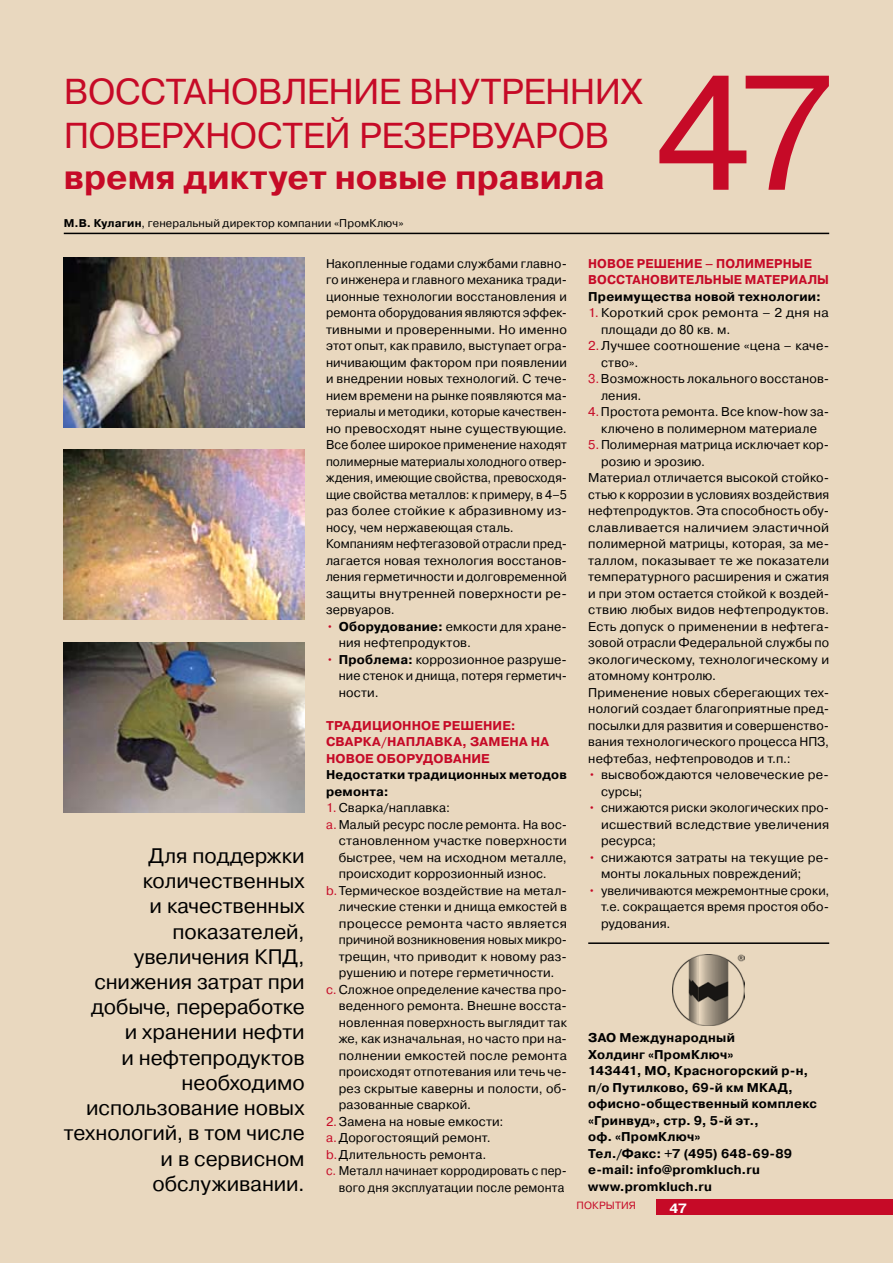
<style>
.page{position:relative;width:893px;height:1263px;background:#e9d8bf}
.page>*{position:absolute;margin:0;border:0;box-sizing:border-box;transform-origin:0 0}
.t1{font:162.9px "Pragmatica C";color:#c60a27}
.t2{font:36px "Pragmatica C";color:#c60a27}
.t3{font:700 34.5px "Pragmatica C";color:#c60a27}
.t4{font:21px/25.2px "Pragmatica C";letter-spacing:-.005em;color:#000;text-align:right}
.t5{font:700 13.5px "Pragmatica C";color:#fff}
.t6{font:12.75px/16.5px "Pragmatica C";letter-spacing:.015em;color:#000}
.t7{font:700 12.75px/16.5px "Pragmatica C";letter-spacing:.02em;color:#000}
.t8{font:12.75px "Pragmatica C";letter-spacing:.015em;color:#000;scale:1.05 1}
.t9{font:12.75px "Pragmatica C";letter-spacing:.015em;color:#000;scale:.95 1}
.t10{font:700 12.75px "Pragmatica C";letter-spacing:.005em;color:#c60a27}
.t11{font:700 12.75px "Pragmatica C";letter-spacing:.005em;color:#c60a27;scale:.96 1}
.t12{font:12.75px "Pragmatica C";letter-spacing:.015em;color:#000;scale:.94 1}
.t13{font:11.25px "Pragmatica C";letter-spacing:.015em;color:#000}
.t14{font:10.5px "Pragmatica C";color:#c60a27}
.s1{font-weight:700}
.s2{color:#c60a27}
</style>
<div class="page">
<div style="left:656px;top:1199px;width:237px;height:16px;background:#c60a27"></div>
<hr style="left:64px;top:233px;width:765px;height:1px;background:#000">
<hr style="left:588px;top:942px;width:241px;height:2px;background:#000">
<img style="left:673px;top:954px;width:72px;height:72px">
<img style="left:64px;top:258px;width:241px;height:170px">
<img style="left:64px;top:449px;width:241px;height:170px">
<img style="left:64px;top:643px;width:241px;height:170px">
<h2 class="t2" style="left:64px;top:72px;width:50px">Восcтановление</h2>
<h2 class="t2" style="left:409px;top:72px;width:25px">внутренних</h2>
<h2 class="t2" style="left:64px;top:115px;width:25px">поверхносте</h2>
<h2 class="t2" style="left:324px;top:115px;width:58px">й резервуаров</h2>
<h3 class="t3" style="left:64px;top:158px;width:542px">время диктует новые правила</h3>
<p class="t13" style="left:64px;top:216px;width:341px"><span class="s1">М.В. Кулагин</span>, генеральный директор компании «ПромКлюч»</p>
<h1 class="t1" style="left:656px;top:43px;width:180px">47</h1>
<p class="t4" style="left:64px;top:843px;width:242px">Для поддержки количественных<br>и качественных показателей, увеличения КПД, снижения затрат при добыче, переработке<br>и хранении нефти<br>и нефтепродуктов необходимо использование новых технологий, в том числе и в сервисном обслуживании.</p>
<p class="t6" style="left:326px;top:255px;width:242px">Накопленные годами службами главно&shy;го инженера и главного механика тради&shy;ционные технологии восстановления и ремонта оборудования являются эффек&shy;тивными и проверенными. Но именно этот опыт, как правило, выступает огра&shy;ничивающим фактором при появлении и внедрении новых технологий. С тече&shy;нием времени на рынке появляются ма&shy;териалы и методики, которые качествен&shy;но превосходят ныне существующие.<br>Все более широкое применение находят полимерные материалы холодного отвер&shy;ждения, имеющие свойства, превосходя&shy;щие свойства металлов: к примеру, в 4–5 раз более стойкие к абразивному из&shy;носу, чем нержавеющая сталь.<br>Компаниям нефтегазовой отрасли пред&shy;лагается новая технология восстанов&shy;ления герметичности и долговременной защиты внутренней поверхности ре&shy;зервуаров.</p>
<p class="t6" style="left:339px;top:618px;width:230px;text-indent:-13px"><span class="s2">•</span> <span class="s1">Оборудование:</span> емкости для хране&shy;ния нефтепродуктов.</p>
<p class="t6" style="left:339px;top:651px;width:230px;text-align:justify;text-indent:-13px"><span class="s2">•</span> <span class="s1">Проблема:</span> коррозионное разруше&shy;ние стенок и днища, потеря герметич&shy;ности.</p>
<p class="t10" style="left:326px;top:718px;width:19px">Тради</p>
<p class="t10" style="left:372px;top:718px;width:21px">ционное</p>
<p class="t10" style="left:443px;top:718px;width:42px">решение</p>
<p class="t10" style="left:511px;top:718px;width:6px">:</p>
<p class="t10" style="left:326px;top:735px;width:20px">Сварка</p>
<p class="t10" style="left:381px;top:735px;width:16px">/нап</p>
<p class="t10" style="left:415px;top:735px;width:21px">лавка</p>
<p class="t10" style="left:462px;top:735px;width:19px">, замена</p>
<p class="t10" style="left:531px;top:735px;width:10px">на</p>
<p class="t10" style="left:326px;top:751px;width:11px">новое</p>
<p class="t10" style="left:377px;top:751px;width:58px">оборудование</p>
<p class="t7" style="left:326px;top:767px;width:242px">Недостатки традиционных методов ремонта:</p>
<p class="t6" style="left:326px;top:800px;width:125px"><span class="s2">1.</span> Сварка/наплавка:</p>
<p class="t6" style="left:326px;top:816px;width:242px"><span class="s2">a.</span> Малый ресурс после ремонта. На вос-</p>
<p class="t6" style="left:339px;top:833px;width:230px">становленном участке поверхности</p>
<p class="t6" style="left:339px;top:849px;width:230px">быстрее, чем на исходном металле,</p>
<p class="t6" style="left:339px;top:866px;width:210px">происходит коррозионный износ.</p>
<p class="t6" style="left:326px;top:882px;width:242px"><span class="s2">b.</span>Термическое воздействие на метал-</p>
<p class="t6" style="left:339px;top:899px;width:230px">лические стенки и днища емкостей в</p>
<p class="t8" style="left:339px;top:916px;width:219px">процессе ремонта часто является</p>
<p class="t9" style="left:339px;top:933px;width:242px">причиной возникновения новых микро-</p>
<p class="t6" style="left:339px;top:948px;width:230px">трещин, что приводит к новому раз-</p>
<p class="t6" style="left:339px;top:965px;width:217px">рушению и потере герметичности.</p>
<p class="t6" style="left:326px;top:981px;width:242px"><span class="s2">c.</span> Сложное определение качества про-</p>
<p class="t6" style="left:339px;top:998px;width:230px">веденного ремонта. Внешне восста-</p>
<p class="t6" style="left:339px;top:1014px;width:230px">новленная поверхность выглядит так</p>
<p class="t6" style="left:339px;top:1031px;width:230px">же, как изначальная, но часто при на-</p>
<p class="t6" style="left:339px;top:1047px;width:230px">полнении емкостей после ремонта</p>
<p class="t6" style="left:339px;top:1064px;width:230px">происходят отпотевания или течь че-</p>
<p class="t6" style="left:339px;top:1080px;width:230px">рез скрытые каверны и полости, об-</p>
<p class="t6" style="left:339px;top:1097px;width:134px">разованные сваркой.</p>
<p class="t6" style="left:326px;top:1113px;width:179px"><span class="s2">2.</span>Замена на новые емкости:</p>
<p class="t6" style="left:326px;top:1130px;width:166px"><span class="s2">a.</span>Дорогостоящий ремонт.</p>
<p class="t6" style="left:326px;top:1146px;width:162px"><span class="s2">b.</span>Длительность ремонта.</p>
<p class="t12" style="left:326px;top:1164px;width:258px"><span class="s2">c.</span> Металл начинает корродировать с пер-</p>
<p class="t9" style="left:339px;top:1180px;width:239px">вого дня эксплуатации после ремонта</p>
<p class="t11" style="left:588px;top:256px;width:174px">НОВОЕ РЕШ ЕНИЕ – полимерн</p>
<p class="t11" style="left:792px;top:256px;width:21px">ые</p>
<p class="t11" style="left:588px;top:273px;width:11px">восстановите</p>
<p class="t11" style="left:695px;top:273px;width:63px">льные материа</p>
<p class="t11" style="left:808px;top:273px;width:24px">лы</p>
<p class="t7" style="left:588px;top:288px;width:234px">Преимущества новой технологии:</p>
<p class="t8" style="left:588px;top:306px;width:231px"><span class="s2">1.</span>Короткий срок ремонта – 2 дня на</p>
<p class="t6" style="left:601px;top:321px;width:131px">площади до 80 кв. м.</p>
<p class="t6" style="left:588px;top:338px;width:242px"><span class="s2">2.</span>Лучшее соотношение «цена – каче-</p>
<p class="t6" style="left:601px;top:354px;width:39px">ство».</p>
<p class="t6" style="left:588px;top:371px;width:242px"><span class="s2">3.</span>Возможность локального восстанов-</p>
<p class="t6" style="left:601px;top:387px;width:42px">ления.</p>
<p class="t6" style="left:588px;top:404px;width:242px"><span class="s2">4.</span>Простота ремонта. Все know-how за-</p>
<p class="t6" style="left:601px;top:420px;width:217px">ключено в полимерном материале</p>
<p class="t6" style="left:588px;top:437px;width:242px"><span class="s2">5.</span>Полимерная матрица исключает кор-</p>
<p class="t6" style="left:601px;top:453px;width:106px">розию и эрозию.</p>
<p class="t6" style="left:588px;top:470px;width:242px">Материал отличается высокой стойко-</p>
<p class="t6" style="left:588px;top:486px;width:242px">стью к коррозии в условиях воздействия</p>
<p class="t6" style="left:588px;top:503px;width:242px">нефтепродуктов. Эта способность обу-</p>
<p class="t8" style="left:588px;top:520px;width:231px">славливается наличием эластичной</p>
<p class="t6" style="left:588px;top:536px;width:242px">полимерной матрицы, которая, за ме-</p>
<p class="t6" style="left:588px;top:552px;width:242px">таллом, показывает те же показатели</p>
<p class="t6" style="left:588px;top:569px;width:242px">температурного расширения и сжатия</p>
<p class="t6" style="left:588px;top:585px;width:242px">и при этом остается стойкой к воздей-</p>
<p class="t6" style="left:588px;top:602px;width:242px">ствию любых видов нефтепродуктов.</p>
<p class="t6" style="left:588px;top:618px;width:242px">Есть допуск о применении в нефтега-</p>
<p class="t6" style="left:588px;top:635px;width:242px">зовой отрасли Федеральной службы по</p>
<p class="t6" style="left:588px;top:651px;width:242px">экологическому, технологическому и</p>
<p class="t6" style="left:588px;top:668px;width:129px">атомному контролю.</p>
<p class="t6" style="left:588px;top:684px;width:242px">Применение новых сберегающих тех-</p>
<p class="t6" style="left:588px;top:701px;width:242px">нологий создает благоприятные пред-</p>
<p class="t6" style="left:588px;top:717px;width:242px">посылки для развития и совершенство-</p>
<p class="t6" style="left:588px;top:734px;width:242px">вания технологического процесса НПЗ,</p>
<p class="t6" style="left:588px;top:750px;width:204px">нефтебаз, нефтепроводов и т.п.:</p>
<p class="t6" style="left:601px;top:767px;width:230px;text-indent:-13px"><span class="s2">•</span> высвобождаются человеческие ре&shy;сурсы;</p>
<p class="t6" style="left:601px;top:800px;width:230px;text-align:justify;text-indent:-13px"><span class="s2">•</span> снижаются риски экологических про&shy;исшествий вследствие увеличения ресурса;</p>
<p class="t6" style="left:601px;top:849px;width:230px;text-indent:-13px"><span class="s2">•</span> снижаются затраты на текущие ре&shy;монты локальных повреждений;</p>
<p class="t6" style="left:601px;top:882px;width:230px;text-align:justify;text-indent:-13px"><span class="s2">•</span> увеличиваются межремонтные сроки, т.е. сокращается время простоя обо&shy;рудования.</p>
<p class="t7" style="left:588px;top:1030px;width:230px">ЗАО Международный<br>Холдинг «ПромКлюч»<br>143441, МО, Красногорский р-н, п/о Путилково, 69-й км МКАД, офисно-общественный комплекс «Гринвуд», стр. 9, 5-й эт.,<br>оф. «ПромКлюч»<br>Тел./Факс: +7 (495) 648-69-89 e-mail: info@promkluch.ru www.promkluch.ru</p>
<p class="t14" style="left:577px;top:1199px;width:8px">покр</p>
<p class="t14" style="left:606px;top:1199px;width:17px">ытия</p>
<p class="t5" style="left:669px;top:1200px;width:19px">47</p>
</div>
